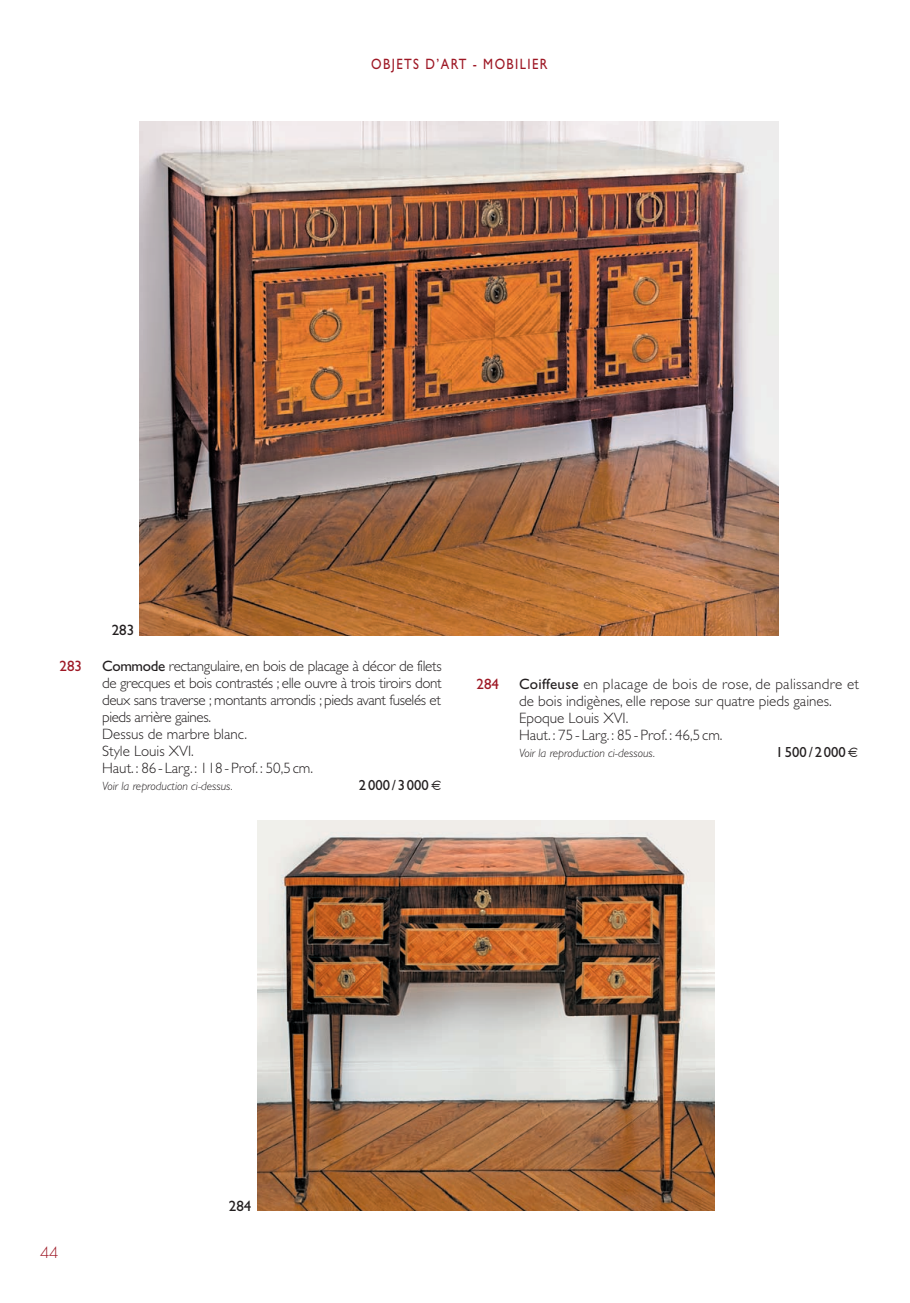
<style>
.page{position:relative;width:910px;height:1303px;background:#fff}
.page>*{position:absolute;margin:0;border:0;box-sizing:border-box;transform-origin:0 0}
.t1{font:300 15px/17px "Gill Sans";letter-spacing:-.02em;color:#231f20}
.t2{font:300 15px/17px "Gill Sans";color:#231f20}
.t3{font:15px "Gill Sans";letter-spacing:.11em;color:#9e1825;scale:.85 1}
.t4{font:15px "Gill Sans";letter-spacing:.11em;color:#9e1825}
.t5{font:15px "Gill Sans";color:#231f20}
.t6{font:300 15px "Futura";color:#9e1825}
.t7{font:14.7px "Gill Sans";color:#231f20}
.t8{font:italic 300 12px "Gill Sans";color:#231f20}
.s1{font-weight:400}
</style>
<div class="page">
<img style="left:139px;top:122px;width:639px;height:513px">
<img style="left:257px;top:820px;width:457px;height:390px">
<p class="t5" style="left:112px;top:625px;width:24px">283</p>
<p class="t3" style="left:371px;top:59px;width:209px">OBJETS D’ART - MOBILIER</p>
<p class="t4" style="left:60px;top:661px;width:24px">283</p>
<p class="t1" style="left:102px;top:659px;width:341px"><span class="s1">Commode</span> rectangulaire, en bois de placage à décor de filets de grecques et bois contrastés ; elle ouvre à trois tiroirs dont deux sans traverse ; montants arrondis ; pieds avant fuselés et pieds arrière gaines.<br>Dessus de marbre blanc.<br>Style Louis XVI.<br>Haut.: 86 - Larg.: 118 - Prof.: 50,5 cm.</p>
<p class="t8" style="left:102px;top:781px;width:132px">Voir la reproduction ci-dessus.</p>
<p class="t7" style="left:359px;top:780px;width:71px">2000 / 3000</p>
<p class="t4" style="left:476px;top:678px;width:24px">284</p>
<p class="t2" style="left:519px;top:677px;width:341px"><span class="s1">Coiffeuse</span> en placage de bois de rose, de palissandre et de bois indigènes, elle repose sur quatre pieds gaines.<br>Epoque Louis XVI.<br>Haut.: 75 - Larg.: 85 - Prof.: 46,5 cm.</p>
<p class="t8" style="left:519px;top:748px;width:137px">Voir la reproduction ci-dessous.</p>
<p class="t7" style="left:775px;top:746px;width:71px">1500 / 2000</p>
<p class="t6" style="left:40px;top:1245px;width:20px">44</p>
<p class="t5" style="left:229px;top:1200px;width:24px">284</p>
</div>
